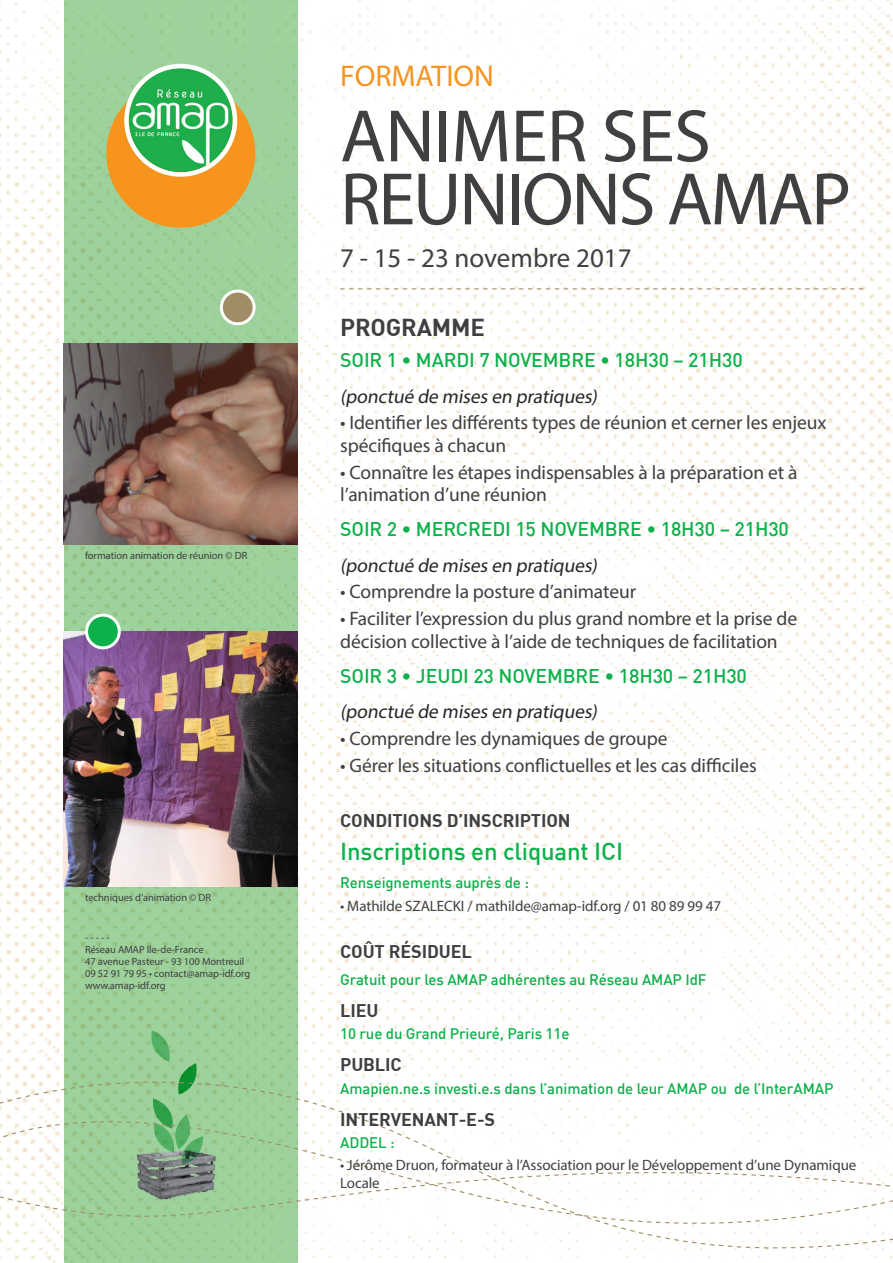
<style>
.page{position:relative;width:893px;height:1263px;background:#fff}
.page>*{position:absolute;margin:0;border:0;box-sizing:border-box;transform-origin:0 0}
.t1{font:75px/63px "Myriad Pro";letter-spacing:-.03em;color:#403f41}
.t2{font:30px "Myriad Pro";color:#f7941e}
.t3{font:27px "Myriad Pro";color:#403f41}
.t4{font:500 24px "DIN";letter-spacing:-.005em;color:#0db14b}
.t5{font:700 24px "DIN";letter-spacing:-.005em;color:#403f41}
.t6{font:19.5px/22.5px "Myriad Pro";letter-spacing:-.005em;color:#403f41}
.t7{font:500 19.5px "DIN";letter-spacing:-.005em;color:#0db14b}
.t8{font:italic 19.5px "Myriad Pro";color:#292829}
.t9{font:700 18px "DIN";letter-spacing:-.005em;color:#403f41}
.t10{font:500 15px "DIN";letter-spacing:-.005em;color:#0db14b}
.t11{font:15px/18px "Myriad Pro";letter-spacing:-.005em;color:#403f41}
.t12{font:10.5px/12px "Myriad Pro";letter-spacing:-.005em;color:#403f41}
</style>
<div class="page">
<img style="left:0;top:0;width:893px;height:1263px">
<div style="left:64px;top:0;width:234px;height:1263px;background:#9dd29c"></div>
<img style="left:64px;top:631px;width:234px;height:256px">
<div style="left:87px;top:615px;width:32px;height:33px;background:#0db14b;border-radius:50%"></div>
<div style="left:85px;top:614px;width:36px;height:35px;border:3px solid #fff;border-radius:50%"></div>
<div style="left:221px;top:291px;width:33px;height:33px;background:#a18d65;border-radius:50%"></div>
<div style="left:220px;top:290px;width:36px;height:35px;border:3px solid #fff;border-radius:50%"></div>
<svg style="left:0;top:1081px;width:893px;height:156px"></svg>
<svg style="left:0;top:1192px;width:231px;height:25px"></svg>
<svg style="left:0;top:1030px;width:222px;height:101px"></svg>
<svg style="left:231px;top:1192px;width:662px;height:71px"></svg>
<svg style="left:0;top:1131px;width:893px;height:61px"></svg>
<div style="left:106px;top:79px;width:149px;height:149px;background:#f7941e;border-radius:50%"></div>
<img style="left:129px;top:68px;width:104px;height:104px;border-radius:52px">
<div style="left:124px;top:64px;width:113px;height:113px;border:5px solid #fff;border-radius:50%"></div>
<img style="left:64px;top:343px;width:234px;height:202px">
<svg style="left:340px;top:288px;width:523px;height:1px"></svg>
<p class="t12" style="left:85px;top:549px;width:164px">formation animation de réunion © DR</p>
<p class="t12" style="left:85px;top:891px;width:127px">techniques d’animation © DR</p>
<p class="t12" style="left:85px;top:931px;width:167px">- - - - -<br>Réseau AMAP Ile-de-France<br>47 avenue Pasteur - 93 100 Montreuil<br>09 52 91 79 95 • contact@amap-idf.org www.amap-idf.org</p>
<h2 class="t2" style="left:340px;top:58px;width:155px">FORMATION</h2>
<h1 class="t1" style="left:340px;top:103px;width:512px">ANIMER SES<br>REUNIONS AMAP</h1>
<h3 class="t3" style="left:340px;top:241px;width:293px">7 - 15 - 23 novembre 2017</h3>
<p class="t5" style="left:340px;top:312px;width:146px">PROGRAMME</p>
<p class="t7" style="left:340px;top:348px;width:404px">SOIR 1 • MARDI 7 NOVEMBRE • 18H30 – 21H30</p>
<p class="t8" style="left:340px;top:384px;width:262px">(ponctué de mises en pratiques)</p>
<p class="t6" style="left:340px;top:411px;width:488px">• Identifier les différents types de réunion et cerner les enjeux spécifiques à chacun</p>
<p class="t6" style="left:340px;top:461px;width:459px">• Connaître les étapes indispensables à la préparation et à l’animation d’une réunion</p>
<p class="t7" style="left:340px;top:517px;width:450px">SOIR 2 • MERCREDI 15 NOVEMBRE • 18H30 – 21H30</p>
<p class="t8" style="left:340px;top:553px;width:262px">(ponctué de mises en pratiques)</p>
<p class="t6" style="left:340px;top:580px;width:297px">• Comprendre la posture d’animateur</p>
<p class="t6" style="left:340px;top:607px;width:458px">• Faciliter l’expression du plus grand nombre et la prise de décision collective à l’aide de techniques de facilitation</p>
<p class="t7" style="left:340px;top:663px;width:408px">SOIR 3 • JEUDI 23 NOVEMBRE • 18H30 – 21H30</p>
<p class="t8" style="left:340px;top:700px;width:262px">(ponctué de mises en pratiques)</p>
<p class="t6" style="left:340px;top:727px;width:329px">• Comprendre les dynamiques de groupe</p>
<p class="t6" style="left:340px;top:754px;width:418px">• Gérer les situations conflictuelles et les cas difficiles</p>
<p class="t9" style="left:340px;top:809px;width:232px">CONDITIONS D’INSCRIPTION</p>
<p class="t4" style="left:340px;top:836px;width:284px">Inscriptions en cliquant ICI</p>
<p class="t10" style="left:340px;top:873px;width:190px">Renseignements auprès de :</p>
<p class="t11" style="left:340px;top:896px;width:382px">• Mathilde SZALECKI / mathilde@amap-idf.org / 01 80 89 99 47</p>
<p class="t9" style="left:340px;top:940px;width:133px">COÛT RÉSIDUEL</p>
<p class="t10" style="left:340px;top:969px;width:368px">Gratuit pour les AMAP adhérentes au Réseau AMAP IdF</p>
<p class="t9" style="left:340px;top:998px;width:40px">LIEU</p>
<p class="t10" style="left:340px;top:1024px;width:231px">10 rue du Grand Prieuré, Paris 11e</p>
<p class="t9" style="left:340px;top:1053px;width:63px">PUBLIC</p>
<p class="t10" style="left:340px;top:1079px;width:495px">Amapien.ne.s investi.e.s dans l’animation de leur AMAP ou de l’InterAMAP</p>
<p class="t9" style="left:340px;top:1107px;width:157px">INTERVENANT-E-S</p>
<p class="t10" style="left:340px;top:1133px;width:56px">ADDEL :</p>
<p class="t11" style="left:340px;top:1156px;width:518px">• Jérôme Druon, formateur à l’Association pour le Développement d’une Dynamique<br>Locale</p>
</div>
